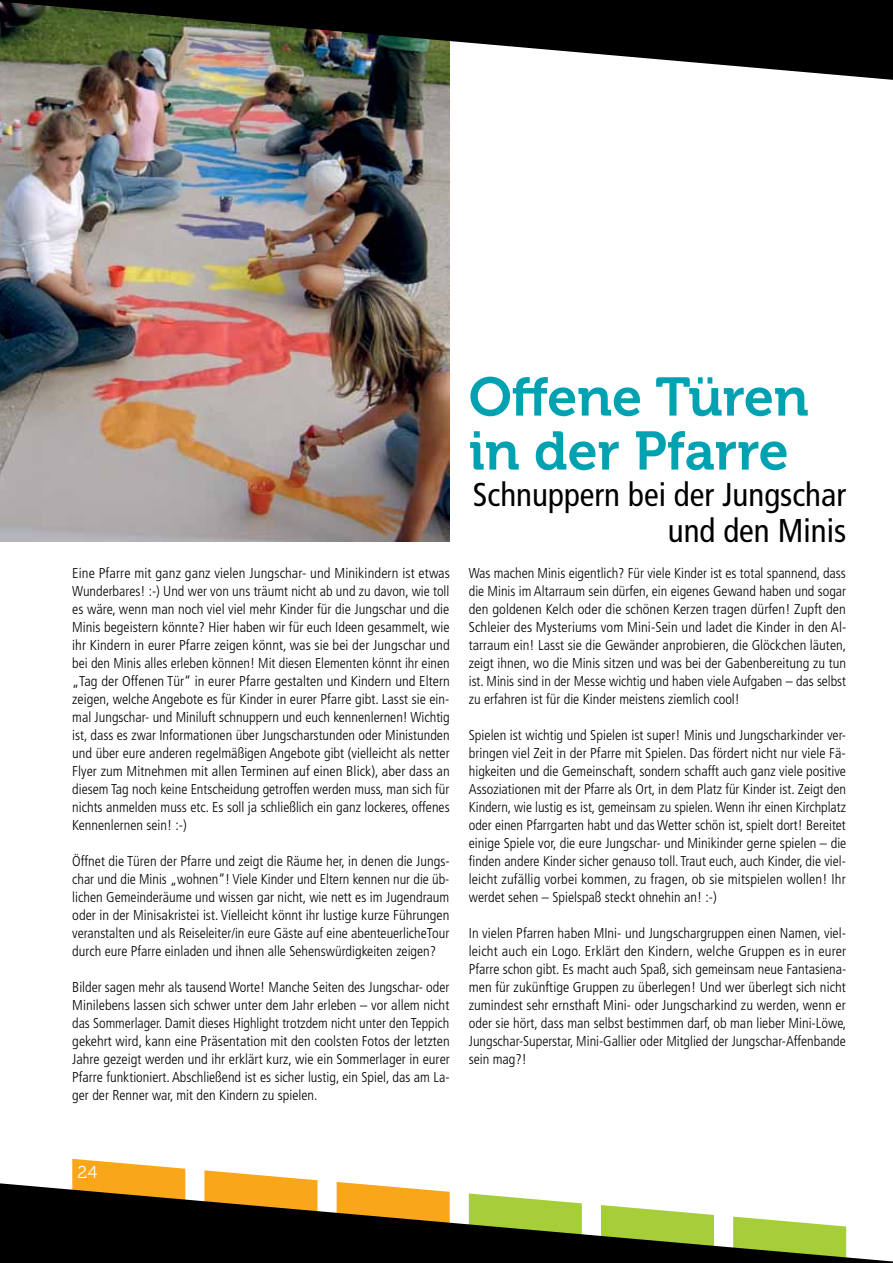
<style>
.page{position:relative;width:893px;height:1263px;background:#fff}
.page>*{position:absolute;margin:0;border:0;box-sizing:border-box;transform-origin:0 0}
.t1{font:54px/54px "Museo 700";color:#00a2b2}
.t2{font:condensed 33px/36px "Frutiger";color:#000;text-align:right}
.t3{font:17.25px "Museo 300";color:#fff}
.t4{font:300 condensed 14.25px/18px "Frutiger";color:#000;text-align:justify}
</style>
<div class="page">
<img style="left:0;top:80px;width:450px;height:461px">
<svg style="left:72px;top:1159px;width:113px;height:24px"></svg>
<svg style="left:204px;top:1170px;width:113px;height:13px"></svg>
<svg style="left:0;top:1183px;width:893px;height:80px;fill:#000"></svg>
<img style="left:0;top:0;width:893px;height:80px">
<p class="t4" style="left:72px;top:564px;width:379px">Eine Pfarre mit ganz ganz vielen Jungschar- und Minikindern ist etwas Wunderbares! :-) Und wer von uns träumt nicht ab und zu davon, wie toll es wäre, wenn man noch viel viel mehr Kinder für die Jungschar und die Minis begeistern könnte? Hier haben wir für euch Ideen gesammelt, wie ihr Kindern in eurer Pfarre zeigen könnt, was sie bei der Jungschar und bei den Minis alles erleben können! Mit diesen Elementen könnt ihr einen „Tag der Offenen Tür“ in eurer Pfarre gestalten und Kindern und Eltern zeigen, welche Angebote es für Kinder in eurer Pfarre gibt. Lasst sie ein&shy;mal Jungschar- und Miniluft schnuppern und euch kennenlernen! Wichtig ist, dass es zwar Informationen über Jungscharstunden oder Ministunden und über eure anderen regelmäßigen Angebote gibt (vielleicht als netter Flyer zum Mitnehmen mit allen Terminen auf einen Blick), aber dass an diesem Tag noch keine Entscheidung getroffen werden muss, man sich für nichts anmelden muss etc. Es soll ja schließlich ein ganz lockeres, offenes Kennenlernen sein! :-)</p>
<p class="t4" style="left:72px;top:852px;width:379px">Öffnet die Türen der Pfarre und zeigt die Räume her, in denen die Jungs&shy;char und die Minis „wohnen“! Viele Kinder und Eltern kennen nur die üb&shy;lichen Gemeinderäume und wissen gar nicht, wie nett es im Jugendraum oder in der Minisakristei ist. Vielleicht könnt ihr lustige kurze Führungen veranstalten und als Reiseleiter/in eure Gäste auf eine abenteuerlicheTour durch eure Pfarre einladen und ihnen alle Sehenswürdigkeiten zeigen?</p>
<p class="t4" style="left:72px;top:978px;width:379px">Bilder sagen mehr als tausend Worte! Manche Seiten des Jungschar- oder Minilebens lassen sich schwer unter dem Jahr erleben – vor allem nicht das Sommerlager. Damit dieses Highlight trotzdem nicht unter den Teppich gekehrt wird, kann eine Präsentation mit den coolsten Fotos der letzten Jahre gezeigt werden und ihr erklärt kurz, wie ein Sommerlager in eurer Pfarre funktioniert. Abschließend ist es sicher lustig, ein Spiel, das am La&shy;ger der Renner war, mit den Kindern zu spielen.</p>
<h1 class="t1" style="left:469px;top:371px;width:341px">Offene Türen in der Pfarre</h1>
<h2 class="t2" style="left:473px;top:476px;width:375px">Schnuppern bei der Jungschar und den Minis</h2>
<p class="t4" style="left:469px;top:564px;width:379px">Was machen Minis eigentlich? Für viele Kinder ist es total spannend, dass die Minis im Altarraum sein dürfen, ein eigenes Gewand haben und sogar den goldenen Kelch oder die schönen Kerzen tragen dürfen! Zupft den Schleier des Mysteriums vom Mini-Sein und ladet die Kinder in den Al&shy;tarraum ein! Lasst sie die Gewänder anprobieren, die Glöckchen läuten, zeigt ihnen, wo die Minis sitzen und was bei der Gabenbereitung zu tun ist. Minis sind in der Messe wichtig und haben viele Aufgaben – das selbst zu erfahren ist für die Kinder meistens ziemlich cool!</p>
<p class="t4" style="left:469px;top:726px;width:379px">Spielen ist wichtig und Spielen ist super! Minis und Jungscharkinder ver&shy;bringen viel Zeit in der Pfarre mit Spielen. Das fördert nicht nur viele Fä&shy;higkeiten und die Gemeinschaft, sondern schafft auch ganz viele positive Assoziationen mit der Pfarre als Ort, in dem Platz für Kinder ist. Zeigt den Kindern, wie lustig es ist, gemeinsam zu spielen. Wenn ihr einen Kirchplatz oder einen Pfarrgarten habt und das Wetter schön ist, spielt dort! Bereitet einige Spiele vor, die eure Jungschar- und Minikinder gerne spielen – die finden andere Kinder sicher genauso toll. Traut euch, auch Kinder, die viel&shy;leicht zufällig vorbei kommen, zu fragen, ob sie mitspielen wollen! Ihr werdet sehen – Spielspaß steckt ohnehin an! :-)</p>
<p class="t4" style="left:469px;top:924px;width:379px">In vielen Pfarren haben MIni- und Jungschargruppen einen Namen, viel&shy;leicht auch ein Logo. Erklärt den Kindern, welche Gruppen es in eurer Pfarre schon gibt. Es macht auch Spaß, sich gemeinsam neue Fantasiena&shy;men für zukünftige Gruppen zu überlegen! Und wer überlegt sich nicht zumindest sehr ernsthaft Mini- oder Jungscharkind zu werden, wenn er oder sie hört, dass man selbst bestimmen darf, ob man lieber Mini-Löwe, Jungschar-Superstar, Mini-Gallier oder Mitglied der Jungschar-Affenbande sein mag?!</p>
<p class="t3" style="left:78px;top:1162px;width:22px">24</p>
</div>
